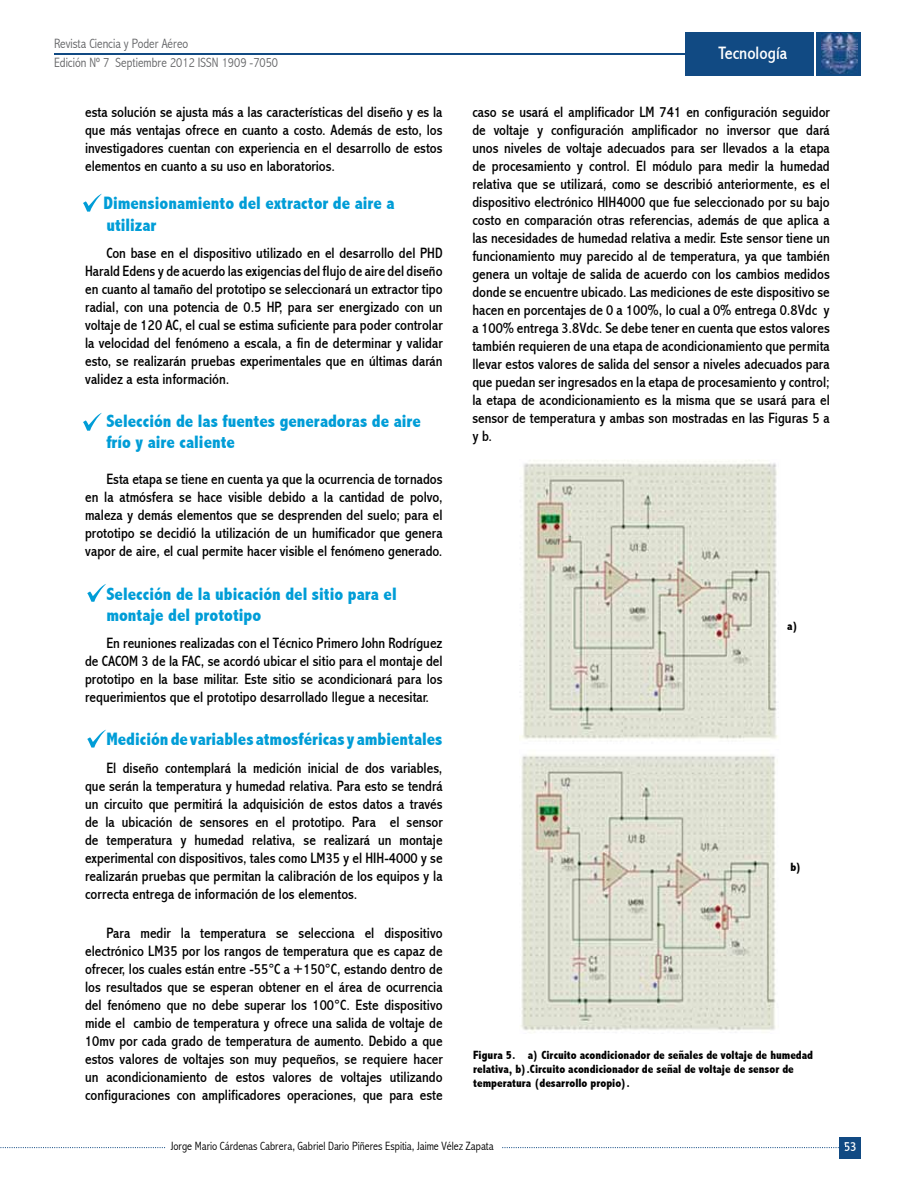
<style>
.page{position:relative;width:915px;height:1191px;background:#fff}
.page>*{position:absolute;margin:0;border:0;box-sizing:border-box;transform-origin:0 0}
.t1{font:800 condensed 18px/21.6px "Abadi";color:#009dd7}
.t2{font:condensed 18px "Abadi";color:#fff}
.t3{font:condensed 15px/18px "Abadi";color:#000;text-align:justify}
.t4{font:300 condensed 13.5px/19.4px "Abadi";color:#636466}
.t5{font:condensed 13.5px "Abadi";color:#fff}
.t6{font:800 condensed 12px/13.8px "Abadi";color:#000}
.t7{font:300 condensed 12px "Abadi";color:#000}
</style>
<div class="page">
<div style="left:839px;top:1137px;width:21px;height:21px;background:#114a83"></div>
<svg style="left:816px;top:32px;width:44px;height:44px"></svg>
<hr style="left:54px;top:53px;width:660px;height:1px;background:#114a83">
<div style="left:685px;top:32px;width:129px;height:44px;background:#114a83"></div>
<img style="left:821px;top:34px;width:35px;height:40px">
<svg style="left:0;top:1147px;width:165px;height:1px"></svg>
<svg style="left:502px;top:1147px;width:337px;height:2px"></svg>
<svg style="left:83px;top:194px;width:19px;height:18px"></svg>
<svg style="left:83px;top:413px;width:19px;height:18px"></svg>
<svg style="left:87px;top:584px;width:19px;height:18px"></svg>
<svg style="left:87px;top:729px;width:19px;height:18px"></svg>
<img style="left:520px;top:460px;width:258px;height:281px">
<img style="left:521px;top:755px;width:255px;height:278px">
<p class="t4" style="left:54px;top:34px;width:225px">Revista Ciencia y Poder Aéreo<br>Edición Nº 7 Septiembre 2012 ISSN 1909 -7050</p>
<p class="t2" style="left:718px;top:43px;width:70px">Tecnología</p>
<p class="t3" style="left:85px;top:103px;width:359px">esta solución se ajusta más a las características del diseño y es la que más ventajas ofrece en cuanto a costo. Además de esto, los investigadores cuentan con experiencia en el desarrollo de estos elementos en cuanto a su uso en laboratorios.</p>
<p class="t1" style="left:103px;top:192px;width:292px">Dimensionamiento del extractor de aire a utilizar</p>
<p class="t3" style="left:85px;top:244px;width:359px;text-indent:21px">Con base en el dispositivo utilizado en el desarrollo del PHD Harald Edens y de acuerdo las exigencias del flujo de aire del diseño en cuanto al tamaño del prototipo se seleccionará un extractor tipo radial, con una potencia de 0.5 HP, para ser energizado con un voltaje de 120 AC, el cual se estima suficiente para poder controlar la velocidad del fenómeno a escala, a fin de determinar y validar esto, se realizarán pruebas experimentales que en últimas darán validez a esta información.</p>
<p class="t1" style="left:106px;top:410px;width:316px">Selección de las fuentes generadoras de aire frío y aire caliente</p>
<p class="t3" style="left:85px;top:470px;width:359px;text-indent:21px">Esta etapa se tiene en cuenta ya que la ocurrencia de tornados en la atmósfera se hace visible debido a la cantidad de polvo, maleza y demás elementos que se desprenden del suelo; para el prototipo se decidió la utilización de un humificador que genera vapor de aire, el cual permite hacer visible el fenómeno generado.</p>
<p class="t1" style="left:106px;top:583px;width:292px">Selección de la ubicación del sitio para el montaje del prototipo</p>
<p class="t3" style="left:85px;top:634px;width:359px;text-indent:21px">En reuniones realizadas con el Técnico Primero John Rodríguez de CACOM 3 de la FAC, se acordó ubicar el sitio para el montaje del prototipo en la base militar. Este sitio se acondicionará para los requerimientos que el prototipo desarrollado llegue a necesitar.</p>
<p class="t1" style="left:106px;top:728px;width:337px">Medición de variables atmosféricas y ambientales</p>
<p class="t3" style="left:85px;top:758px;width:359px;text-indent:21px">El diseño contemplará la medición inicial de dos variables, que serán la temperatura y humedad relativa. Para esto se tendrá un circuito que permitirá la adquisición de estos datos a través de la ubicación de sensores en el prototipo. Para el sensor de temperatura y humedad relativa, se realizará un montaje experimental con dispositivos, tales como LM35 y el HIH-4000 y se realizarán pruebas que permitan la calibración de los equipos y la correcta entrega de información de los elementos.</p>
<p class="t3" style="left:85px;top:924px;width:359px;text-indent:21px">Para medir la temperatura se selecciona el dispositivo electrónico LM35 por los rangos de temperatura que es capaz de ofrecer, los cuales están entre -55°C a +150°C, estando dentro de los resultados que se esperan obtener en el área de ocurrencia del fenómeno que no debe superar los 100°C. Este dispositivo mide el cambio de temperatura y ofrece una salida de voltaje de 10mv por cada grado de temperatura de aumento. Debido a que estos valores de voltajes son muy pequeños, se requiere hacer un acondicionamiento de estos valores de voltajes utilizando configuraciones con amplificadores operaciones, que para este</p>
<p class="t3" style="left:472px;top:103px;width:359px">caso se usará el amplificador LM 741 en configuración seguidor de voltaje y configuración amplificador no inversor que dará unos niveles de voltaje adecuados para ser llevados a la etapa de procesamiento y control. El módulo para medir la humedad relativa que se utilizará, como se describió anteriormente, es el dispositivo electrónico HIH4000 que fue seleccionado por su bajo costo en comparación otras referencias, además de que aplica a las necesidades de humedad relativa a medir. Este sensor tiene un funcionamiento muy parecido al de temperatura, ya que también genera un voltaje de salida de acuerdo con los cambios medidos donde se encuentre ubicado. Las mediciones de este dispositivo se hacen en porcentajes de 0 a 100%, lo cual a 0% entrega 0.8Vdc y a 100% entrega 3.8Vdc. Se debe tener en cuenta que estos valores también requieren de una etapa de acondicionamiento que permita llevar estos valores de salida del sensor a niveles adecuados para que puedan ser ingresados en la etapa de procesamiento y control; la etapa de acondicionamiento es la misma que se usará para el sensor de temperatura y ambas son mostradas en las Figuras 5 a y b.</p>
<p class="t6" style="left:787px;top:618px;width:12px">a)</p>
<p class="t6" style="left:790px;top:860px;width:13px">b)</p>
<p class="t6" style="left:473px;top:1048px;width:341px">Figura 5. a) Circuito acondicionador de señales de voltaje de humedad relativa, b).Circuito acondicionador de señal de voltaje de sensor de temperatura (desarrollo propio).</p>
<p class="t7" style="left:171px;top:1139px;width:324px">Jorge Mario Cárdenas Cabrera, Gabriel Dario Piñeres Espitia, Jaime Vélez Zapata</p>
<p class="t5" style="left:843px;top:1138px;width:14px">53</p>
</div>
